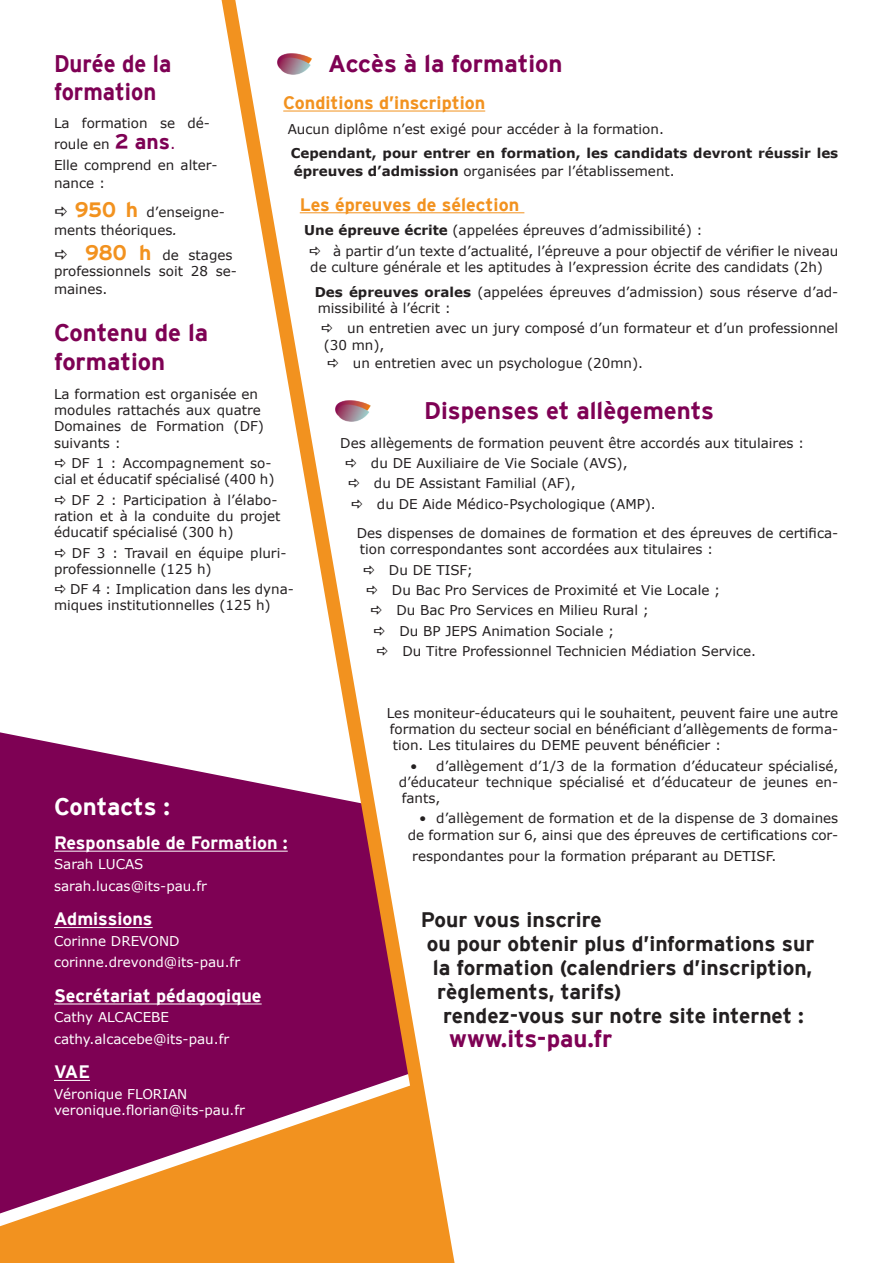
<style>
.page{position:relative;width:893px;height:1263px;background:#fff}
.page>*{position:absolute;margin:0;border:0;box-sizing:border-box;transform-origin:0 0}
.t1{font:700 24px/28.8px "Interstate";color:#7e0154}
.t2{font:700 24px/28.8px "Interstate";color:#7e0154;scale:.92 1}
.t3{font:700 24px "Interstate";letter-spacing:-.005em;color:#fff}
.t4{font:700 21px "Interstate";color:#231f20}
.t5{font:700 18px "Interstate";color:#fff}
.t6{font:700 18px "Interstate";color:#f2921f}
.t7{font:13.5px/16.2px "Verdana";color:#231f20}
.t8{font:13.5px "Verdana";color:#fff}
.t9{font:700 13.5px/18px "Verdana";color:#231f20}
.s1{font-family:"Interstate";font-weight:700;font-size:21px;color:#7e0154}
.s2{font-size:15px;color:#7e0154}
.s3{font-family:"Interstate";font-weight:700;font-size:21px;color:#f2921f}
.s4{font-style:italic}
.s5{font-weight:400}
.s6{font-weight:700}
</style>
<div class="page">
<div style="left:0;top:732px;width:210px;height:352px;background:#7e0154"></div>
<svg style="left:210px;top:0;width:254px;height:1263px"></svg>
<hr style="left:283px;top:111px;width:202px;height:1px;background:#f2921f">
<hr style="left:300px;top:213px;width:224px;height:1px;background:#f2921f">
<svg style="left:0;top:1084px;width:444px;height:179px;background:#cf6d40"></svg>
<hr style="left:54px;top:851px;width:234px;height:1px;background:#fff">
<hr style="left:54px;top:927px;width:99px;height:1px;background:#fff">
<hr style="left:54px;top:1004px;width:208px;height:1px;background:#fff">
<hr style="left:54px;top:1080px;width:36px;height:1px;background:#fff">
<img style="left:277px;top:53px;width:50px;height:21px">
<img style="left:335px;top:401px;width:50px;height:21px">
<svg style="left:310px;top:247px;width:10px;height:8px"></svg>
<svg style="left:322px;top:324px;width:10px;height:9px"></svg>
<svg style="left:328px;top:358px;width:10px;height:9px"></svg>
<svg style="left:346px;top:459px;width:10px;height:8px"></svg>
<svg style="left:349px;top:479px;width:10px;height:9px"></svg>
<svg style="left:352px;top:500px;width:10px;height:8px"></svg>
<svg style="left:364px;top:565px;width:10px;height:9px"></svg>
<svg style="left:367px;top:586px;width:10px;height:8px"></svg>
<svg style="left:371px;top:606px;width:11px;height:9px"></svg>
<svg style="left:374px;top:627px;width:11px;height:8px"></svg>
<svg style="left:377px;top:647px;width:11px;height:9px"></svg>
<p class="t2" style="left:54px;top:48px;width:129px">Durée de la formation</p>
<p class="t7" style="left:54px;top:113px;width:157px;line-height:21px">La formation se dé&shy;roule en <span class="s1">2 ans</span><span class="s2">.</span></p>
<p class="t7" style="left:54px;top:155px;width:165px;line-height:18px">Elle comprend en alter&shy;nance :</p>
<p class="t7" style="left:54px;top:203px;width:172px;line-height:18px;text-indent:21px"><span class="s3">950 h</span> d’enseigne&shy;ments théoriques<span class="s4">.</span></p>
<p class="t7" style="left:54px;top:247px;width:184px;text-indent:31px"><span class="s3">980 h</span> de stages professionnels soit 28 se-</p>
<p class="t7" style="left:54px;top:281px;width:55px">maines.</p>
<p class="t1" style="left:54px;top:318px;width:156px">Contenu de la formation</p>
<p class="t7" style="left:54px;top:386px;width:212px">La formation est organisée en modules rattachés aux quatre<br>Domaines de Formation (DF) suivants :</p>
<p class="t7" style="left:54px;top:455px;width:222px;text-align:right">DF 1 : Accompagnement so&shy;cial et éducatif spécialisé (400 h)</p>
<p class="t7" style="left:54px;top:491px;width:228px;text-indent:18px">DF 2 : Participation à l’élabo&shy;ration et à la conduite du projet éducatif spécialisé (300 h)</p>
<p class="t7" style="left:54px;top:544px;width:234px;text-indent:18px">DF 3 : Travail en équipe pluri&shy;professionnelle (125 h)</p>
<p class="t7" style="left:54px;top:581px;width:241px;text-indent:16px">DF 4 : Implication dans les dyna&shy;miques institutionnelles (125 h)</p>
<p class="t1" style="left:328px;top:48px;width:236px">Accès à la formation</p>
<p class="t6" style="left:283px;top:92px;width:203px">Conditions d’inscription</p>
<p class="t7" style="left:288px;top:120px;width:378px">Aucun diplôme n’est exigé pour accéder à la formation.</p>
<p class="t9" style="left:291px;top:144px;width:549px">Cependant, pour entrer en formation, les candidats devront réussir les épreuves d’admission <span class="s5">organisées par l’établissement.</span></p>
<p class="t6" style="left:300px;top:194px;width:221px">Les épreuves de sélection</p>
<p class="t7" style="left:304px;top:222px;width:400px"><span class="s6">Une épreuve écrite</span> (appelées épreuves d’admissibilité) :</p>
<p class="t7" style="left:310px;top:243px;width:530px;text-indent:23px">à partir d’un texte d’actualité, l’épreuve a pour objectif de vérifier le niveau de culture générale et les aptitudes à l’expression écrite des candidats (2h)</p>
<p class="t7" style="left:315px;top:283px;width:525px"><span class="s6">Des épreuves orales</span> (appelées épreuves d’admission) sous réserve d’ad&shy;missibilité à l’écrit :</p>
<p class="t7" style="left:324px;top:320px;width:516px;text-indent:23px">un entretien avec un jury composé d’un formateur et d’un professionnel (30 mn),</p>
<p class="t7" style="left:353px;top:354px;width:292px">un entretien avec un psychologue (20mn).</p>
<p class="t1" style="left:424px;top:396px;width:291px">Dispenses et allègements</p>
<p class="t7" style="left:340px;top:434px;width:466px">Des allègements de formation peuvent être accordés aux titulaires :</p>
<p class="t7" style="left:371px;top:455px;width:258px">du DE Auxiliaire de Vie Sociale (AVS),</p>
<p class="t7" style="left:374px;top:475px;width:203px">du DE Assistant Familial (AF),</p>
<p class="t7" style="left:377px;top:496px;width:280px">du DE Aide Médico-Psychologique (AMP).</p>
<p class="t7" style="left:357px;top:525px;width:483px">Des dispenses de domaines de formation et des épreuves de certifica&shy;tion correspondantes sont accordées aux titulaires :</p>
<p class="t7" style="left:389px;top:561px;width:86px">Du DE TISF;</p>
<p class="t7" style="left:392px;top:582px;width:330px">Du Bac Pro Services de Proximité et Vie Locale ;</p>
<p class="t7" style="left:396px;top:602px;width:254px">Du Bac Pro Services en Milieu Rural ;</p>
<p class="t7" style="left:399px;top:623px;width:216px">Du BP JEPS Animation Sociale ;</p>
<p class="t7" style="left:402px;top:643px;width:355px">Du Titre Professionnel Technicien Médiation Service.</p>
<p class="t3" style="left:54px;top:793px;width:118px">Contacts :</p>
<p class="t5" style="left:54px;top:832px;width:235px">Responsable de Formation :</p>
<p class="t8" style="left:54px;top:855px;width:91px">Sarah LUCAS</p>
<p class="t8" style="left:54px;top:877px;width:154px">sarah.lucas@its-pau.fr</p>
<p class="t5" style="left:54px;top:909px;width:100px">Admissions</p>
<p class="t8" style="left:54px;top:932px;width:127px">Corinne DREVOND</p>
<p class="t8" style="left:54px;top:953px;width:188px">corinne.drevond@its-pau.fr</p>
<p class="t5" style="left:54px;top:985px;width:209px">Secrétariat pédagogique</p>
<p class="t8" style="left:54px;top:1008px;width:117px">Cathy ALCACEBE</p>
<p class="t8" style="left:54px;top:1030px;width:177px">cathy.alcacebe@its-pau.fr</p>
<p class="t5" style="left:54px;top:1062px;width:38px">VAE</p>
<p class="t8" style="left:54px;top:1084px;width:135px">Véronique FLORIAN</p>
<p class="t8" style="left:54px;top:1101px;width:192px">veronique.florian@its-pau.fr</p>
<p class="t7" style="left:387px;top:704px;width:453px;text-align:justify">Les moniteur-éducateurs qui le souhaitent, peuvent faire une autre formation du secteur social en bénéficiant d’allègements de forma&shy;tion. Les titulaires du DEME peuvent bénéficier :</p>
<p class="t7" style="left:399px;top:757px;width:441px;text-align:justify;text-indent:11px">• d’allègement d’1/3 de la formation d’éducateur spécialisé, d’éducateur technique spécialisé et d’éducateur de jeunes en&shy;fants,</p>
<p class="t7" style="left:408px;top:810px;width:432px;text-align:right">• d’allègement de formation et de la dispense de 3 domaines de formation sur 6, ainsi que des épreuves de certifications cor-</p>
<p class="t7" style="left:412px;top:848px;width:366px">respondantes pour la formation préparant au DETISF.</p>
<p class="t4" style="left:421px;top:908px;width:183px">Pour vous inscrire</p>
<p class="t4" style="left:427px;top:932px;width:389px">ou pour obtenir plus d’informations sur</p>
<p class="t4" style="left:433px;top:956px;width:381px">la formation (calendriers d’inscription,</p>
<p class="t4" style="left:437px;top:980px;width:186px">règlements, tarifs)</p>
<p class="t4" style="left:443px;top:1004px;width:362px">rendez-vous sur notre site internet :</p>
<p class="t1" style="left:449px;top:1024px;width:165px">www.its-pau.fr</p>
</div>
